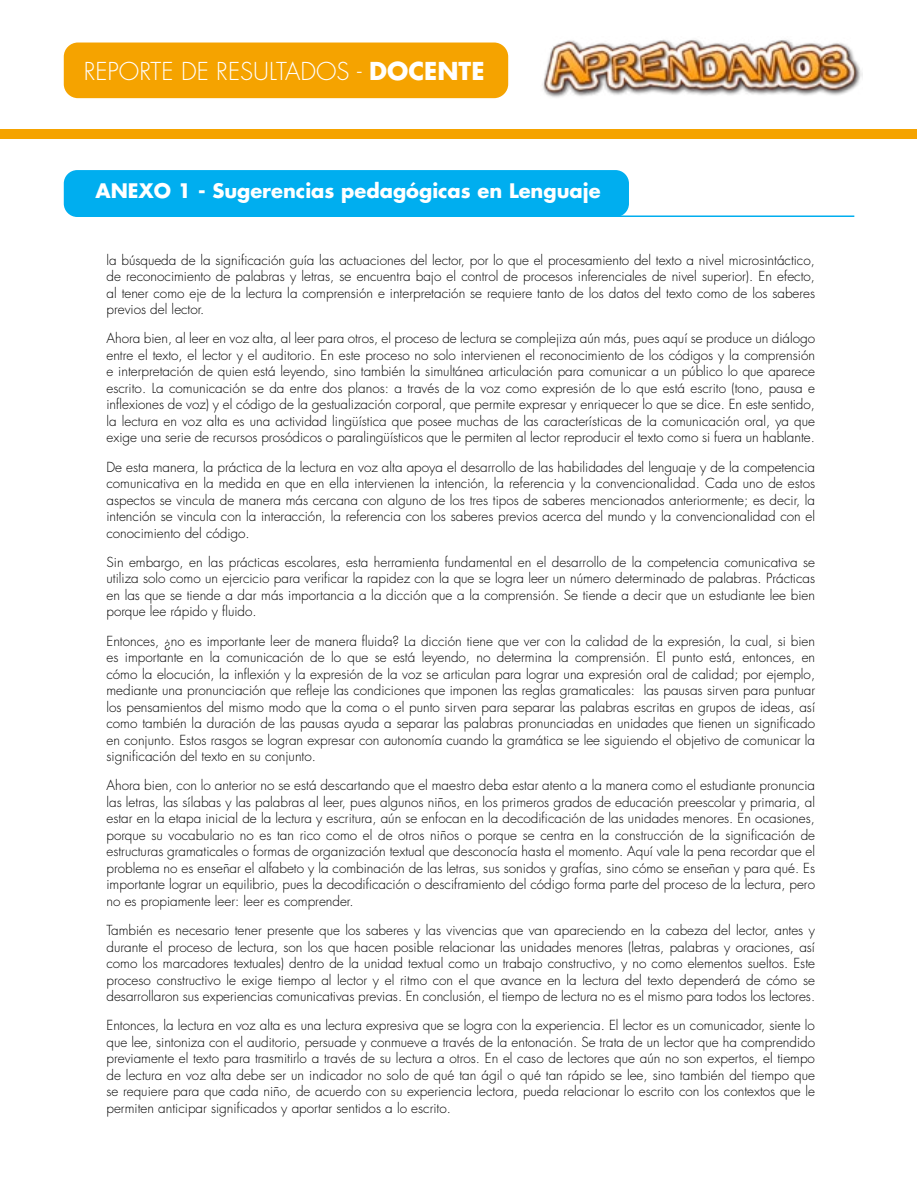
<style>
.page{position:relative;width:918px;height:1188px;background:#fff}
.page>*{position:absolute;margin:0;border:0;box-sizing:border-box;transform-origin:0 0}
.t1{font:300 24px "Futura Std";color:#fff}
.t2{font:700 19.5px "Futura Std";color:#fff}
.t3{font:300 13.5px/16.5px "Futura Std";color:#000;text-align:justify}
.s1{font-weight:700}
</style>
<div class="page">
<div style="left:65px;top:171px;width:563px;height:45px;background:#00aeef;border-radius:13px"></div>
<div style="left:64px;top:170px;width:565px;height:47px;border:2px solid #00aeef;border-radius:13px"></div>
<hr style="left:80px;top:215px;width:774px;height:2px;background:#00aeef">
<div style="left:64px;top:43px;width:444px;height:55px;background:#f5a300;border-radius:14px"></div>
<div style="left:1px;top:129px;width:916px;height:9px;background:#f5a300"></div>
<img style="left:542px;top:40px;width:321px;height:58px">
<h1 class="t1" style="left:84px;top:57px;width:402px">REPORTE DE RESULTADOS - <span class="s1">DOCENTE</span></h1>
<h2 class="t2" style="left:95px;top:178px;width:507px">ANEXO 1 - Sugerencias pedagógicas en Lenguaje</h2>
<p class="t3" style="left:106px;top:252px;width:710px">la búsqueda de la significación guía las actuaciones del lector, por lo que el procesamiento del texto a nivel microsintáctico, de reconocimiento de palabras y letras, se encuentra bajo el control de procesos inferenciales de nivel superior). En efecto, al tener como eje de la lectura la comprensión e interpretación se requiere tanto de los datos del texto como de los saberes previos del lector.</p>
<p class="t3" style="left:106px;top:331px;width:710px">Ahora bien, al leer en voz alta, al leer para otros, el proceso de lectura se complejiza aún más, pues aquí se produce un diálogo entre el texto, el lector y el auditorio. En este proceso no solo intervienen el reconocimiento de los códigos y la comprensión e interpretación de quien está leyendo, sino también la simultánea articulación para comunicar a un público lo que aparece escrito. La comunicación se da entre dos planos: a través de la voz como expresión de lo que está escrito (tono, pausa e inflexiones de voz) y el código de la gestualización corporal, que permite expresar y enriquecer lo que se dice. En este sentido, la lectura en voz alta es una actividad lingüística que posee muchas de las características de la comunicación oral, ya que exige una serie de recursos prosódicos o paralingüísticos que le permiten al lector reproducir el texto como si fuera un hablante.</p>
<p class="t3" style="left:106px;top:459px;width:710px">De esta manera, la práctica de la lectura en voz alta apoya el desarrollo de las habilidades del lenguaje y de la competencia comunicativa en la medida en que en ella intervienen la intención, la referencia y la convencionalidad. Cada uno de estos aspectos se vincula de manera más cercana con alguno de los tres tipos de saberes mencionados anteriormente; es decir, la intención se vincula con la interacción, la referencia con los saberes previos acerca del mundo y la convencionalidad con el conocimiento del código.</p>
<p class="t3" style="left:106px;top:554px;width:710px">Sin embargo, en las prácticas escolares, esta herramienta fundamental en el desarrollo de la competencia comunicativa se utiliza solo como un ejercicio para verificar la rapidez con la que se logra leer un número determinado de palabras. Prácticas en las que se tiende a dar más importancia a la dicción que a la comprensión. Se tiende a decir que un estudiante lee bien porque lee rápido y fluido.</p>
<p class="t3" style="left:106px;top:633px;width:710px">Entonces, ¿no es importante leer de manera fluida? La dicción tiene que ver con la calidad de la expresión, la cual, si bien es importante en la comunicación de lo que se está leyendo, no determina la comprensión. El punto está, entonces, en cómo la elocución, la inflexión y la expresión de la voz se articulan para lograr una expresión oral de calidad; por ejemplo, mediante una pronunciación que refleje las condiciones que imponen las reglas gramaticales: las pausas sirven para puntuar los pensamientos del mismo modo que la coma o el punto sirven para separar las palabras escritas en grupos de ideas, así como también la duración de las pausas ayuda a separar las palabras pronunciadas en unidades que tienen un significado en conjunto. Estos rasgos se logran expresar con autonomía cuando la gramática se lee siguiendo el objetivo de comunicar la significación del texto en su conjunto.</p>
<p class="t3" style="left:106px;top:778px;width:710px">Ahora bien, con lo anterior no se está descartando que el maestro deba estar atento a la manera como el estudiante pronuncia las letras, las sílabas y las palabras al leer, pues algunos niños, en los primeros grados de educación preescolar y primaria, al estar en la etapa inicial de la lectura y escritura, aún se enfocan en la decodificación de las unidades menores. En ocasiones, porque su vocabulario no es tan rico como el de otros niños o porque se centra en la construcción de la significación de estructuras gramaticales o formas de organización textual que desconocía hasta el momento. Aquí vale la pena recordar que el problema no es enseñar el alfabeto y la combinación de las letras, sus sonidos y grafías, sino cómo se enseñan y para qué. Es importante lograr un equilibrio, pues la decodificación o desciframiento del código forma parte del proceso de la lectura, pero no es propiamente leer: leer es comprender.</p>
<p class="t3" style="left:106px;top:922px;width:710px">También es necesario tener presente que los saberes y las vivencias que van apareciendo en la cabeza del lector, antes y durante el proceso de lectura, son los que hacen posible relacionar las unidades menores (letras, palabras y oraciones, así como los marcadores textuales) dentro de la unidad textual como un trabajo constructivo, y no como elementos sueltos. Este proceso constructivo le exige tiempo al lector y el ritmo con el que avance en la lectura del texto dependerá de cómo se desarrollaron sus experiencias comunicativas previas. En conclusión, el tiempo de lectura no es el mismo para todos los lectores.</p>
<p class="t3" style="left:106px;top:1018px;width:710px">Entonces, la lectura en voz alta es una lectura expresiva que se logra con la experiencia. El lector es un comunicador, siente lo que lee, sintoniza con el auditorio, persuade y conmueve a través de la entonación. Se trata de un lector que ha comprendido previamente el texto para trasmitirlo a través de su lectura a otros. En el caso de lectores que aún no son expertos, el tiempo de lectura en voz alta debe ser un indicador no solo de qué tan ágil o qué tan rápido se lee, sino también del tiempo que se requiere para que cada niño, de acuerdo con su experiencia lectora, pueda relacionar lo escrito con los contextos que le permiten anticipar significados y aportar sentidos a lo escrito.</p>
</div>
